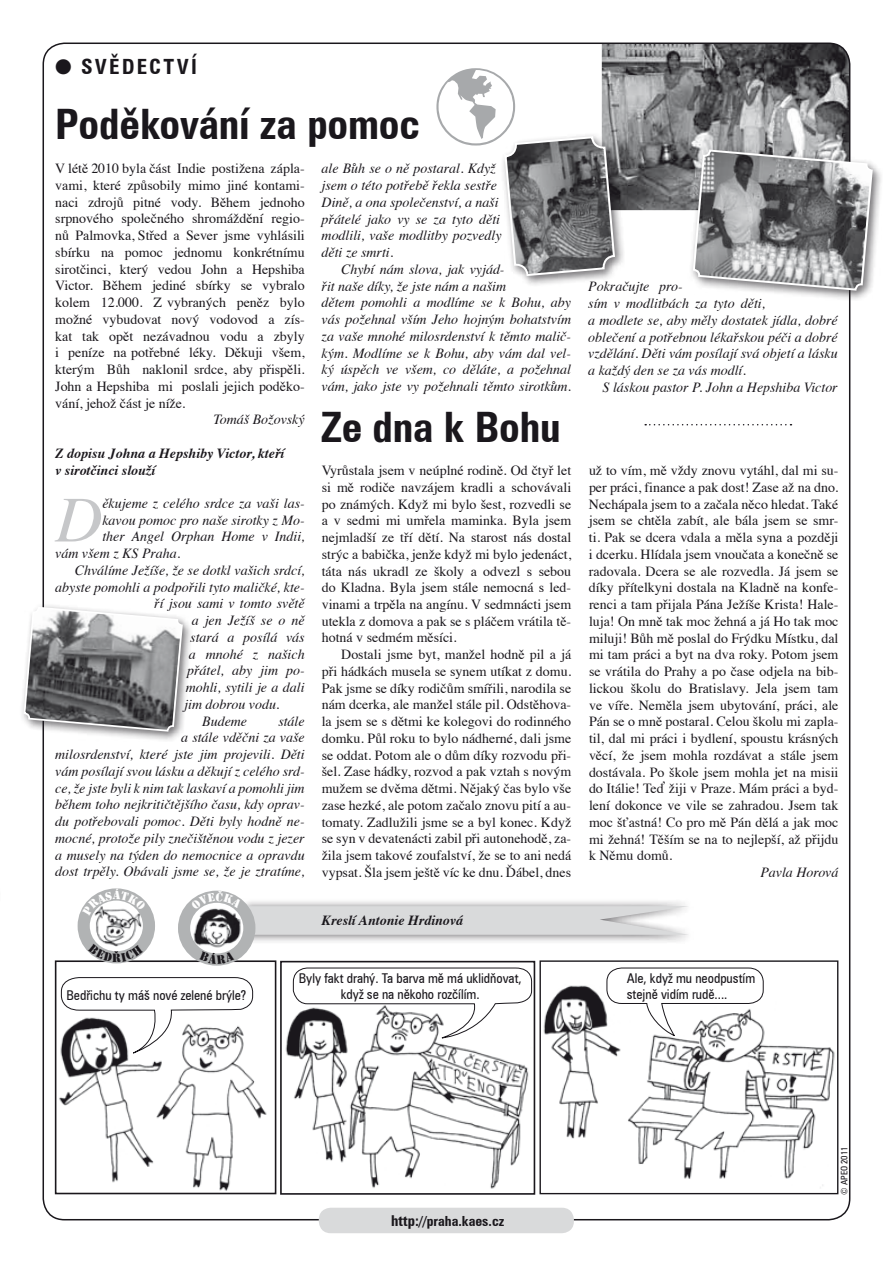
<style>
.page{position:relative;width:893px;height:1263px;background:#fff}
.page>*{position:absolute;margin:0;border:0;box-sizing:border-box;transform-origin:0 0}
.t1{font:italic 65.25px "Times";color:#c6c7c9}
.t2{font:700 42px "Zurich Cn JB";letter-spacing:-.005em;color:#1a171c}
.t3{font:700 21px "Zurich Cn JB";letter-spacing:.12em;color:#1a171c}
.t4{font:13.95px/16.8px "Times";color:#1a171c;text-align:justify}
.t5{font:italic 13.95px/16.8px "Times";color:#1a171c}
.t6{font:italic 700 13.95px/16.8px "Times";color:#1a171c}
.t7{font:700 13.95px "Zurich Cn JB";color:#1a171c}
.t8{font:condensed 13.5px/16.2px "Zurich CE";color:#1a171c;text-align:center}
.t9{font:condensed 9px "Zurich CE";color:#1a171c}
.s1{font-size:15px}
</style>
<div class="page">
<img style="left:602px;top:43px;width:248px;height:167px">
<div style="left:319px;top:1208px;width:255px;height:25px;background:#d9dadb;border-radius:12px"></div>
<div style="left:238px;top:898px;width:457px;height:46px;background:#1a171c;opacity:.6"></div>
<img style="left:285px;top:1020px;width:244px;height:169px">
<div style="left:280px;top:961px;width:255px;height:234px;border:2px solid #1a171c"></div>
<img style="left:543px;top:985px;width:292px;height:203px">
<div style="left:539px;top:960px;width:299px;height:234px;border:1px solid #1a171c"></div>
<img style="left:59px;top:1046px;width:208px;height:145px">
<div style="left:55px;top:960px;width:221px;height:234px;border:2px solid #1a171c"></div>
<img style="left:91px;top:916px;width:58px;height:31px">
<div style="left:78px;top:888px;width:77px;height:75px;border:12px solid #b1b3b4;border-radius:50%"></div>
<img style="left:191px;top:935px;width:53px;height:22px">
<div style="left:178px;top:891px;width:77px;height:75px;border:12px solid #b1b3b4;border-radius:50%"></div>
<svg style="left:61px;top:977px;width:192px;height:77px"></svg>
<svg style="left:293px;top:967px;width:240px;height:72px"></svg>
<svg style="left:606px;top:967px;width:158px;height:70px"></svg>
<div style="left:499px;top:131px;width:126px;height:155px;background:#1a171c;opacity:.6"></div>
<div style="left:688px;top:144px;width:195px;height:157px;background:#1a171c;opacity:.6"></div>
<svg style="left:692px;top:125px;width:182px;height:190px"></svg>
<div style="left:18px;top:602px;width:175px;height:140px;background:#1a171c;opacity:.6"></div>
<svg style="left:23px;top:585px;width:161px;height:168px"></svg>
<svg style="left:645px;top:424px;width:146px;height:1px"></svg>
<svg style="left:82px;top:889px;width:64px;height:27px"></svg>
<svg style="left:88px;top:944px;width:55px;height:18px"></svg>
<svg style="left:191px;top:890px;width:498px;height:45px"></svg>
<svg style="left:199px;top:951px;width:35px;height:13px"></svg>
<svg style="left:499px;top:67px;width:117px;height:219px"></svg>
<h3 class="t3" style="left:55px;top:54px;width:133px">● Svědectví</h3>
<h2 class="t2" style="left:55px;top:98px;width:366px">Poděkování za pomoc</h2>
<p class="t4" style="left:55px;top:159px;width:251px">V létě 2010 byla část Indie postižena zápla&shy;vami, které způsobily mimo jiné kontami&shy;naci zdrojů pitné vody. Během jednoho srpnového společného shromáždění regio&shy;nů Palmovka, Střed a Sever jsme vyhlásili sbírku na pomoc jednomu konkrétnímu sirotčinci, který vedou John a Hepshiba Victor. Během jediné sbírky se vybralo kolem 12.000. Z vybraných peněz bylo možné vybudovat nový vodovod a zís&shy;kat tak opět nezávadnou vodu a zbyly i peníze na potřebné léky. Děkuji všem, kterým Bůh naklonil srdce, aby přispěli.<br>John a Hepshiba mi poslali jejich poděko&shy;vání, jehož část je níže.</p>
<p class="t5" style="left:213px;top:410px;width:93px">Tomáš Božovský</p>
<p class="t6" style="left:55px;top:443px;width:231px">Z dopisu Johna a Hepshiby Victor, kteří v sirotčinci slouží</p>
<h1 class="t1" style="left:55px;top:463px;width:49px">D</h1>
<p class="t5" style="left:102px;top:494px;width:204px">ěkujeme z celého srdce za vaši las-</p>
<p class="t5" style="left:102px;top:511px;width:204px">kavou pomoc pro naše sirotky z Mo-</p>
<p class="t5" style="left:102px;top:527px;width:204px">ther Angel Orphan Home v Indii,</p>
<p class="t5" style="left:55px;top:544px;width:127px">vám všem z KS Praha.</p>
<p class="t5" style="left:75px;top:561px;width:231px">Chválíme Ježíše, že se dotkl vašich srdcí,</p>
<p class="t5" style="left:55px;top:578px;width:251px">abyste pomohli a podpořili tyto maličké, kte-</p>
<p class="t5" style="left:154px;top:594px;width:152px">ří jsou sami v tomto světě</p>
<p class="t5" style="left:192px;top:611px;width:114px">a jen Ježíš se o ně</p>
<p class="t5" style="left:190px;top:628px;width:116px">stará a posílá vás</p>
<p class="t5" style="left:189px;top:645px;width:117px">a mnohé z našich</p>
<p class="t5" style="left:187px;top:661px;width:119px">přátel, aby jim po-</p>
<p class="t5" style="left:186px;top:678px;width:120px">mohli, sytili je a dali</p>
<p class="t5" style="left:184px;top:695px;width:97px">jim dobrou vodu.</p>
<p class="t5" style="left:202px;top:712px;width:46px">Budeme</p>
<p class="t5" style="left:55px;top:712px;width:251px;text-align:right">stále<br>a stále vděčni za vaše<br>milosrdenství, které jste jim projevili. Děti vám posílají svou lásku a děkují z celého srd&shy;ce, že jste byli k nim tak laskaví a pomohli jim během toho nejkritičtějšího času, kdy oprav&shy;du potřebovali pomoc. Děti byly hodně ne&shy;mocné, protože pily znečištěnou vodu z jezer a musely na týden do nemocnice a opravdu dost trpěly. Obávali jsme se, že je ztratíme,</p>
<p class="t5" style="left:322px;top:159px;width:182px">ale Bůh se o ně postaral. Když jsem o této potřebě řekla sestře<br>Dině, a ona společenství, a naši přátelé jako vy se za tyto děti modlili, vaše modlitby pozvedly děti ze smrti.</p>
<p class="t5" style="left:322px;top:260px;width:251px;text-indent:20px">Chybí nám slova, jak vyjád-<br>řit naše díky, že jste nám a našim<br>dětem pomohli a modlíme se k Bohu, aby vás požehnal vším Jeho hojným bohatstvím za vaše mnohé milosrdenství k těmto malič&shy;kým. Modlíme se k Bohu, aby vám dal vel&shy;ký úspěch ve všem, co děláte, a požehnal vám, jako jste vy požehnali těmto sirotkům.</p>
<h2 class="t2" style="left:322px;top:401px;width:241px">Ze dna k Bohu</h2>
<p class="t4" style="left:322px;top:461px;width:251px">Vyrůstala jsem v neúplné rodině. Od čtyř let si mě rodiče navzájem kradli a schovávali po známých. Když mi bylo šest, rozvedli se a v sedmi mi umřela maminka. Byla jsem nejmladší ze tří dětí. Na starost nás dostal strýc a babička, jenže když mi bylo jedenáct, táta nás ukradl ze školy a odvezl s sebou do Kladna. Byla jsem stále nemocná s led&shy;vinami a trpěla na angínu. V sedmnácti jsem utekla z domova a pak se s pláčem vrátila tě&shy;hotná v sedmém měsíci.</p>
<p class="t4" style="left:322px;top:645px;width:251px;text-indent:20px">Dostali jsme byt, manžel hodně pil a já při hádkách musela se synem utíkat z domu.<br>Pak jsme se díky rodičům smířili, narodila se nám dcerka, ale manžel stále pil. Odstěhova&shy;la jsem se s dětmi ke kolegovi do rodinného domku. Půl roku to bylo nádherné, dali jsme se oddat. Potom ale o dům díky rozvodu při&shy;šel. Zase hádky, rozvod a pak vztah s novým mužem se dvěma dětmi. Nějaký čas bylo vše zase hezké, ale potom začalo znovu pití a au&shy;tomaty. Zadlužili jsme se a byl konec. Když se syn v devatenácti zabil při autonehodě, za&shy;žila jsem takové zoufalství, že se to ani nedá vypsat. Šla jsem ještě víc ke dnu. Ďábel, dnes</p>
<p class="t6" style="left:322px;top:911px;width:143px">Kreslí Antonie Hrdinová</p>
<p class="t5" style="left:588px;top:277px;width:251px">Pokračujte pro-<br>sím v modlitbách za tyto děti,<br>a modlete se, aby měly dostatek jídla, dobré oblečení a potřebnou lékařskou péči a dobré vzdělání. Děti vám posílají svá objetí a lásku a každý den se za vás modlí.</p>
<p class="t5" style="left:603px;top:378px;width:237px">S láskou pastor P. John a Hepshiba Victor</p>
<p class="t4" style="left:589px;top:461px;width:251px">už to vím, mě vždy znovu vytáhl, dal mi su&shy;per práci, finance a pak dost! Zase až na dno.<br>Nechápala jsem to a začala něco hledat. Také jsem se chtěla zabít, ale bála jsem se smr&shy;ti. Pak se dcera vdala a měla syna a později i dcerku. Hlídala jsem vnoučata a konečně se radovala. Dcera se ale rozvedla. Já jsem se díky přítelkyni dostala na Kladně na konfe&shy;renci a tam přijala Pána Ježíše Krista! Hale&shy;luja! On mně tak moc žehná a já Ho tak moc miluji! Bůh mě poslal do Frýdku Místku, dal mi tam práci a byt na dva roky. Potom jsem se vrátila do Prahy a po čase odjela na bib&shy;lickou školu do Bratislavy. Jela jsem tam ve víře. Neměla jsem ubytování, práci, ale Pán se o mně postaral. Celou školu mi zapla&shy;til, dal mi práci i bydlení, spoustu krásných věcí, že jsem mohla rozdávat a stále jsem dostávala. Po škole jsem mohla jet na misii do Itálie! Teď žiji v Praze. Mám práci a byd&shy;lení dokonce ve vile se zahradou. Jsem tak moc šťastná! Co pro mě Pán dělá a jak moc mi žehná! Těším se na to nejlepší, až přijdu k Němu domů.</p>
<p class="t5" style="left:760px;top:863px;width:80px">Pavla Horová</p>
<p class="t8" style="left:66px;top:987px;width:181px">Bedřichu ty máš nové zelené brýle?</p>
<p class="t8" style="left:299px;top:970px;width:224px">Byly fakt drahý. Ta barva mě má uklidňovat, když se na někoho rozčílím.</p>
<p class="t8" style="left:627px;top:970px;width:130px;text-align:left">Ale, když mu neodpustím stejně vidím rudě....</p>
<p class="t7" style="left:391px;top:1213px;width:115px"><span class="s1">http:</span>//praha.kaes.cz</p>
<p class="t9" style="left:839px;top:1195px;width:50px;rotate:-90deg">© APEO 2011</p>
</div>
